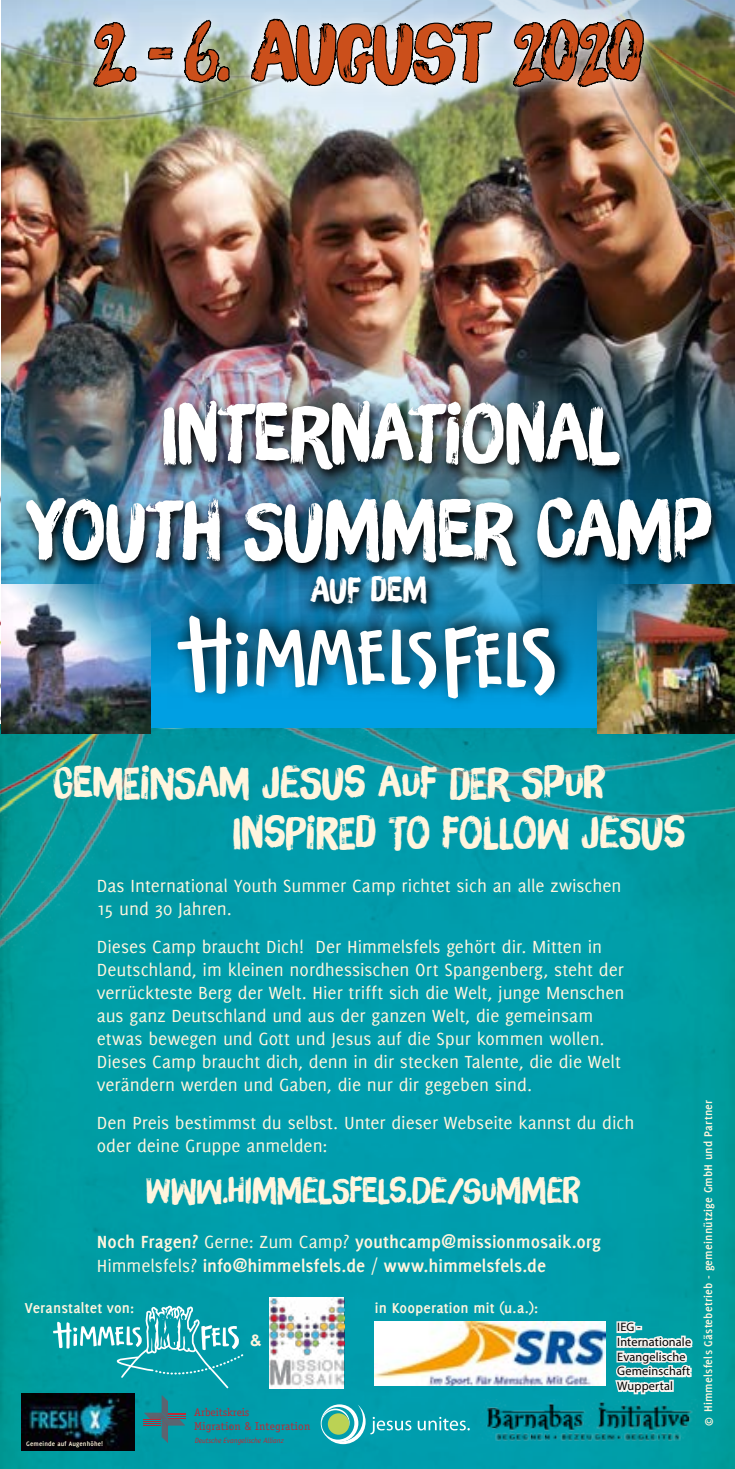
<style>
.page{position:relative;width:735px;height:1469px;background:#fff}
.page>*{position:absolute;margin:0;border:0;box-sizing:border-box;transform-origin:0 0}
.t1{font:80.33px/96.4px "Brush Up";letter-spacing:-.005em;color:#fff}
.t2{font:80.33px "Brush Up";letter-spacing:-.015em;color:#cb4f1b}
.t3{font:43.75px/49.9px "Brush Up";color:#fff5de}
.t4{font:35px "Brush Up";color:#fff5de}
.t5{font:34.48px "Brush Up";color:#fff}
.t6{font:19.25px/23.1px "Delicious";color:#fff5de}
.t7{font:700 19.25px/24.3px "Delicious";color:#fff5de}
.t8{font:700 15.75px "Delicious";letter-spacing:.01em;color:#fff5de}
.t9{font:700 15.75px "Arial";color:#fff5de}
.t10{font:700 12.25px "Delicious";letter-spacing:.02em;color:#fff5de}
.t11{font:12.25px/14.7px "Myriad Pro";letter-spacing:.015em;color:#000}
.t12{font:11.38px/13.7px "Officina Serif";letter-spacing:.015em;color:#ba2b36}
.t13{font:italic 7.52px "Officina Sans";color:#ba2b36}
.t14{font:700 7px "Delicious";letter-spacing:.02em;color:#fff5de}
.s1{font-weight:400}
</style>
<div class="page">
<img style="left:0;top:952px;width:734px;height:516px">
<img style="left:0;top:495px;width:734px;height:457px">
<svg style="left:143px;top:1395px;width:43px;height:47px;background:#218793"></svg>
<svg style="left:320px;top:1404px;width:91px;height:40px;background:#3eb3b2"></svg>
<svg style="left:417px;top:1416px;width:52px;height:14px"></svg>
<img style="left:480px;top:1399px;width:217px;height:44px">
<img style="left:375px;top:1321px;width:230px;height:64px">
<svg style="left:53px;top:1305px;width:192px;height:83px;background:#23a9b2"></svg>
<img style="left:269px;top:1297px;width:75px;height:91px">
<img style="left:21px;top:1393px;width:113px;height:57px">
<img style="left:1px;top:255px;width:733px;height:56px">
<img style="left:1px;top:311px;width:733px;height:417px">
<img style="left:20px;top:398px;width:703px;height:182px">
<svg style="left:167px;top:595px;width:408px;height:114px;background:#0c88bf"></svg>
<svg style="left:255px;top:628px;width:130px;height:60px"></svg>
<svg style="left:445px;top:625px;width:111px;height:73px"></svg>
<svg style="left:391px;top:629px;width:46px;height:60px"></svg>
<svg style="left:177px;top:615px;width:72px;height:79px"></svg>
<img style="left:1px;top:0;width:733px;height:255px">
<svg style="left:303px;top:572px;width:135px;height:48px;background:#186385"></svg>
<img style="left:79px;top:5px;width:579px;height:97px">
<img style="left:88px;top:17px;width:143px;height:236px">
<svg style="left:250px;top:11px;width:244px;height:82px"></svg>
<img style="left:507px;top:9px;width:137px;height:80px">
<img style="left:597px;top:584px;width:137px;height:149px">
<img style="left:1px;top:585px;width:149px;height:148px">
<h1 class="t2" style="left:94px;top:4px;width:551px">2.- 6. AUGUST 2020</h1>
<h1 class="t1" style="left:161px;top:384px;width:134px">INTERNA</h1>
<h1 class="t1" style="left:408px;top:384px;width:74px">TIONA</h1>
<h1 class="t1" style="left:25px;top:384px;width:686px;text-indent:562px">L<br>YOUTH SUMMER CAMP</h1>
<h3 class="t5" style="left:310px;top:569px;width:118px">AUF DEM</h3>
<h2 class="t3" style="left:232px;top:757px;width:454px;text-indent:-179px">GEMEINSAM JESUS AUF DER SPUR<br>INSPIRED TO FOLLOW JESUS</h2>
<p class="t6" style="left:97px;top:873px;width:526px">Das International Youth Summer Camp richtet sich an alle zwischen<br>15 und 30 Jahren.</p>
<p class="t6" style="left:97px;top:934px;width:529px">Dieses Camp braucht Dich! Der Himmelsfels gehört dir. Mitten in Deutschland, im kleinen nordhessischen Ort Spangenberg, steht der verrückteste Berg der Welt. Hier trifft sich die Welt, junge Menschen aus ganz Deutschland und aus der ganzen Welt, die gemeinsam etwas bewegen und Gott und Jesus auf die Spur kommen wollen.<br>Dieses Camp braucht dich, denn in dir stecken Talente, die die Welt verändern werden und Gaben, die nur dir gegeben sind.</p>
<p class="t6" style="left:97px;top:1111px;width:539px">Den Preis bestimmst du selbst. Unter dieser Webseite kannst du dich oder deine Gruppe anmelden:</p>
<h3 class="t4" style="left:146px;top:1170px;width:435px">WWW.HIMMELSFELS.DE/SUMMER</h3>
<p class="t7" style="left:97px;top:1228px;width:505px">Noch Fragen? <span class="s1">Gerne: Zum Camp?</span> youthcamp@missionmosaik.org<br><span class="s1">Himmelsfels?</span> info@himmelsfels.de <span class="s1">/</span> www.himmelsfels.de</p>
<p class="t8" style="left:25px;top:1299px;width:111px">Veranstaltet von:</p>
<p class="t8" style="left:375px;top:1299px;width:165px">in Kooperation mit (u.a.):</p>
<p class="t9" style="left:250px;top:1329px;width:13px">&amp;</p>
<p class="t14" style="left:26px;top:1439px;width:78px">Gemeinde auf Augenhöhe!</p>
<p class="t12" style="left:194px;top:1405px;width:118px">Arbeitskreis<br>Migration &amp; Integration</p>
<p class="t13" style="left:194px;top:1435px;width:91px">Deutsche Evangelische Allianz</p>
<p class="t11" style="left:617px;top:1319px;width:75px">IEG -<br>Internationale<br>Evangelische<br>Gemeinschaft<br>Wuppertal</p>
<p class="t10" style="left:700px;top:1426px;width:328px;rotate:-90deg">© Himmelsfels Gästebetrieb - gemeinnützige GmbH und Partner</p>
</div>
